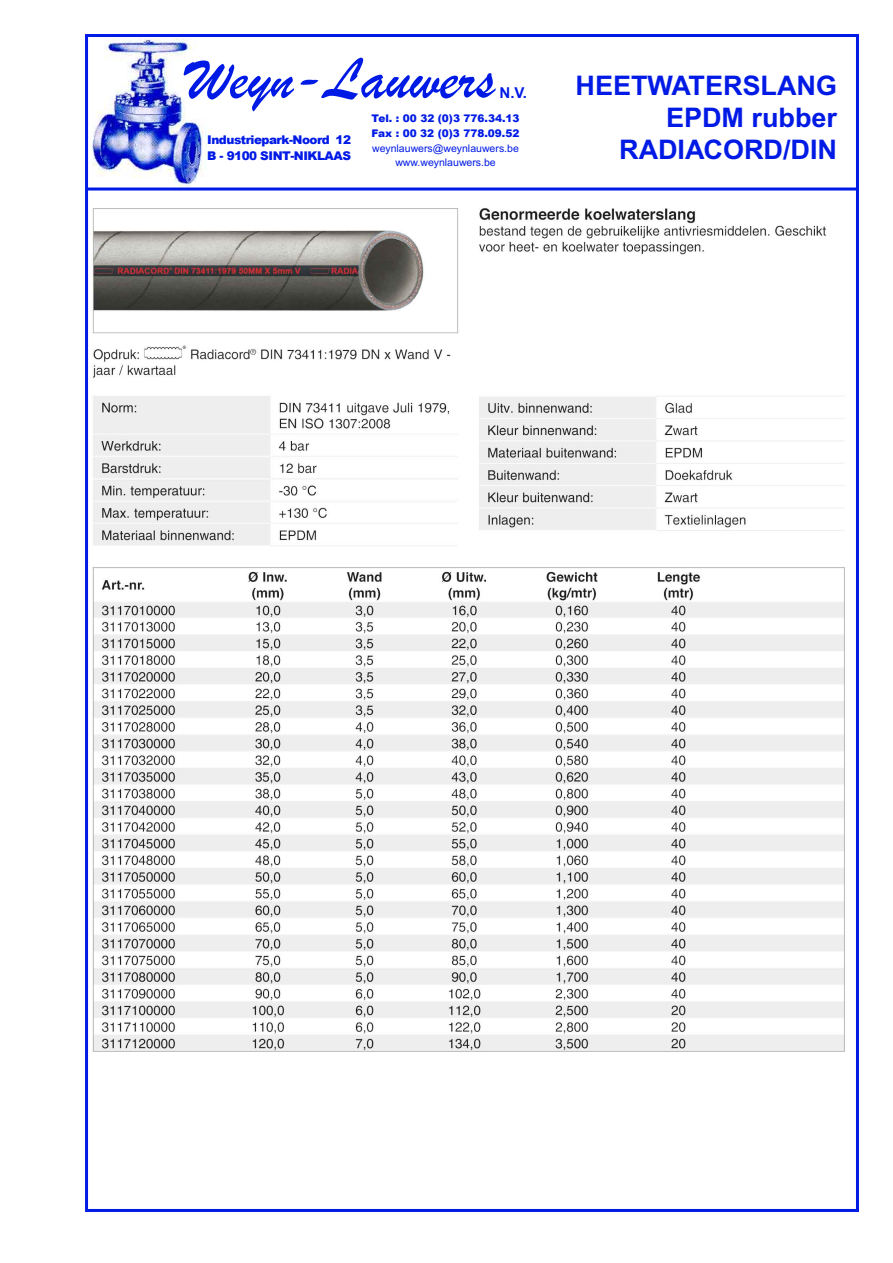
<style>
.page{position:relative;width:893px;height:1263px;background:#fff}
.page>*{position:absolute;margin:0;border:0;box-sizing:border-box;transform-origin:0 0}
.t1{font:61.5px "Brush Script";color:#001ae6}
.t2{font:700 27px/32.4px "Arial";color:#001ae6;text-align:right}
.t3{font:700 15px "Arial";color:#001ae6}
.t4{font:900 12px/16.5px "Arial";letter-spacing:-.04em;color:#001ae6}
.t5{font:900 10.5px/15px "Arial";color:#001ae6;text-align:justify}
.t6{font:10.5px "Arial";letter-spacing:.005em;color:#001ae6}
.s1{font-weight:400}
</style>
<div class="page">
<img style="left:89px;top:38px;width:117px;height:150px">
<img style="left:92px;top:208px;width:753px;height:844px">
<hr style="left:88px;top:188px;width:771px;height:2px;background:#001ae6">
<p class="t1" style="left:186px;top:41px;width:310px">Weyn-Lauwers</p>
<p class="t3" style="left:499px;top:84px;width:29px">N.V.</p>
<p class="t4" style="left:207px;top:131px;width:145px">Industriepark-Noord 12<br>B - 9100 SINT-NIKLAAS</p>
<p class="t5" style="left:371px;top:111px;width:150px">Tel. : 00 32 (0)3 776.34.13<br>Fax : 00 32 (0)3 778.09.52 <span class="s1">weynlauwers@weynlauwers.be</span></p>
<p class="t6" style="left:395px;top:156px;width:102px">www.weynlauwers.be</p>
<p class="t2" style="left:576px;top:69px;width:263px">HEETWATERSLANG<br>EPDM rubber<br>RADIACORD/DIN</p>
</div>
